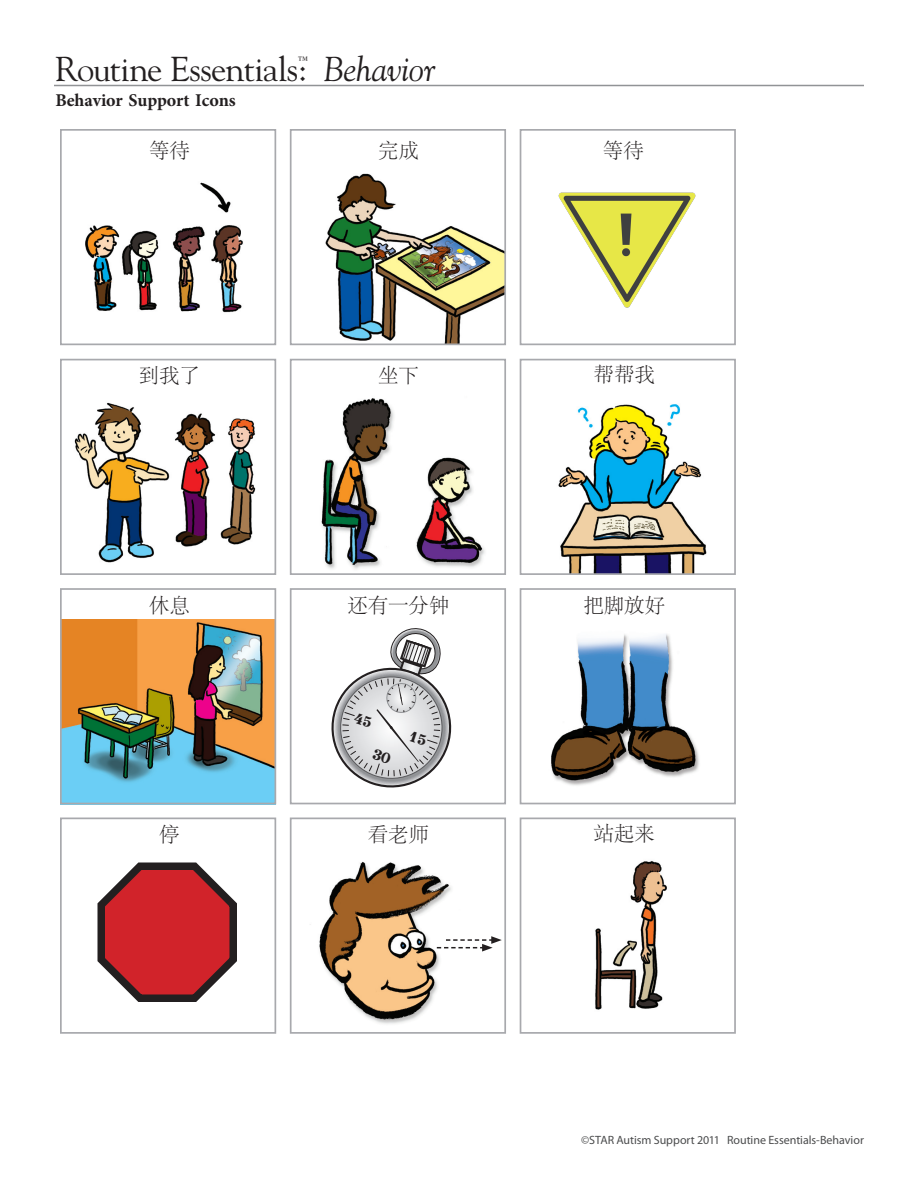
<style>
.page{position:relative;width:918px;height:1188px;background:#fff}
.page>*{position:absolute;margin:0;border:0;box-sizing:border-box;transform-origin:0 0}
.t1{font:34.5px "Goudy";letter-spacing:-.02em;color:#231f20}
.t2{font:300 20.4px "Adobe Song Std";color:#231f20}
.t3{font:700 18px "Minion Pro";letter-spacing:-.005em;color:#231f20}
.t4{font:12px "Myriad Pro";letter-spacing:-.005em;color:#4b4c4d}
.t5{font:12px "Goudy";color:#231f20}
.s1{font-style:italic}
</style>
<div class="page">
<hr style="left:54px;top:85px;width:810px;height:1px;background:#919396">
<img style="left:85px;top:182px;width:158px;height:131px">
<img style="left:63px;top:620px;width:210px;height:181px">
<img style="left:325px;top:173px;width:178px;height:169px">
<img style="left:519px;top:360px;width:188px;height:213px">
<img style="left:519px;top:597px;width:180px;height:206px">
<img style="left:74px;top:402px;width:182px;height:161px">
<img style="left:519px;top:825px;width:148px;height:207px">
<img style="left:310px;top:861px;width:141px;height:163px">
<img style="left:321px;top:398px;width:164px;height:171px">
<svg style="left:437px;top:936px;width:65px;height:16px"></svg>
<svg style="left:97px;top:862px;width:140px;height:140px"></svg>
<div style="left:520px;top:129px;width:216px;height:216px;border:2px solid #a8a9ad"></div>
<div style="left:290px;top:129px;width:216px;height:216px;border:2px solid #a8a9ad"></div>
<div style="left:60px;top:129px;width:216px;height:216px;border:2px solid #a8a9ad"></div>
<div style="left:520px;top:588px;width:216px;height:216px;border:2px solid #a8a9ad"></div>
<div style="left:290px;top:588px;width:216px;height:216px;border:2px solid #a8a9ad"></div>
<div style="left:60px;top:588px;width:216px;height:216px;border:2px solid #a8a9ad"></div>
<div style="left:520px;top:359px;width:216px;height:216px;border:2px solid #a8a9ad"></div>
<div style="left:520px;top:818px;width:216px;height:216px;border:2px solid #a8a9ad"></div>
<div style="left:290px;top:359px;width:216px;height:216px;border:2px solid #a8a9ad"></div>
<div style="left:290px;top:818px;width:216px;height:216px;border:2px solid #a8a9ad"></div>
<div style="left:60px;top:359px;width:216px;height:216px;border:2px solid #a8a9ad"></div>
<div style="left:60px;top:818px;width:216px;height:216px;border:2px solid #a8a9ad"></div>
<img style="left:558px;top:192px;width:138px;height:116px">
<svg style="left:331px;top:628px;width:121px;height:160px"></svg>
<h1 class="t1" style="left:56px;top:48px;width:381px">Routine Essentials: <span class="s1">Behavior</span></h1>
<p class="t5" style="left:297px;top:53px;width:13px">™</p>
<h3 class="t3" style="left:56px;top:87px;width:182px">Behavior Support Icons</h3>
<h2 class="t2" style="left:149px;top:140px;width:42px">等待</h2>
<h2 class="t2" style="left:378px;top:140px;width:42px">完成</h2>
<h2 class="t2" style="left:603px;top:140px;width:42px">等待</h2>
<h2 class="t2" style="left:139px;top:364px;width:63px">到我了</h2>
<h2 class="t2" style="left:378px;top:364px;width:42px">坐下</h2>
<h2 class="t2" style="left:594px;top:364px;width:63px">帮帮我</h2>
<h2 class="t2" style="left:149px;top:595px;width:42px">休息</h2>
<h2 class="t2" style="left:347px;top:595px;width:104px">还有一分钟</h2>
<h2 class="t2" style="left:583px;top:595px;width:83px">把脚放好</h2>
<h2 class="t2" style="left:159px;top:823px;width:22px">停</h2>
<h2 class="t2" style="left:368px;top:823px;width:63px">看老师</h2>
<h2 class="t2" style="left:594px;top:822px;width:63px">站起来</h2>
<p class="t4" style="left:581px;top:1133px;width:284px">©STAR Autism Support 2011 Routine Essentials-Behavior</p>
</div>
